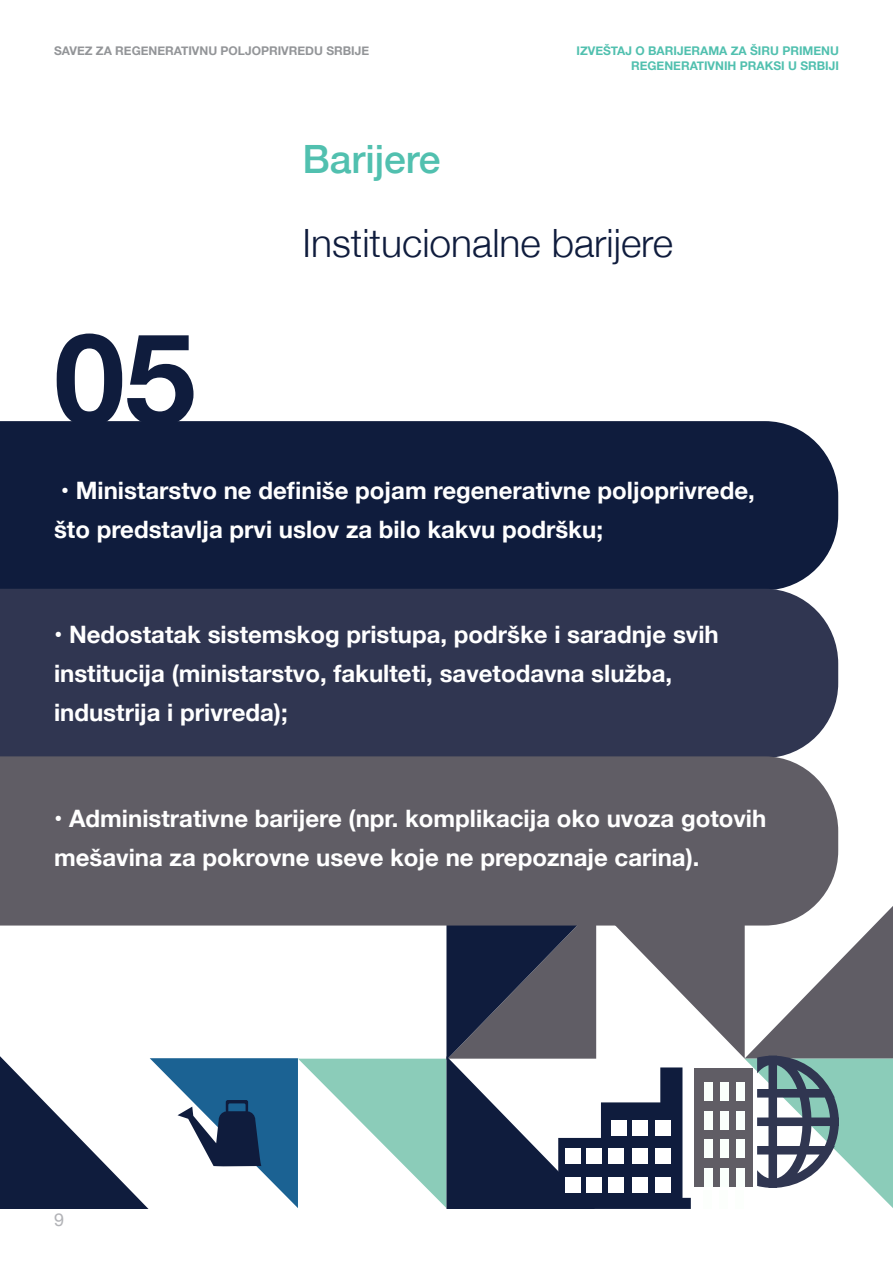
<style>
.page{position:relative;width:893px;height:1263px;background:#fff}
.page>*{position:absolute;margin:0;border:0;box-sizing:border-box;transform-origin:0 0}
.t1{font:700 127.5px "Helvetica Neue";color:#0f1c3d}
.t2{font:300 39px "Helvetica Neue";color:#0f1c3d}
.t3{font:500 39px "Helvetica Neue";color:#51c0af}
.t4{font:700 24px/39px "Helvetica Neue";color:#fff}
.t5{font:18px "Helvetica Neue";color:#b2b3b7}
.t6{font:700 12px/14.4px "Helvetica Neue";color:#51c0af;text-align:right}
.t7{font:700 12px "Helvetica Neue";color:#939598}
</style>
<div class="page">
<div style="left:0;top:421px;width:838px;height:168px;background:#0f1c3d"></div>
<div style="left:0;top:589px;width:838px;height:167px;background:#303651"></div>
<div style="left:0;top:756px;width:838px;height:150px;background:#605d65"></div>
<svg style="left:0;top:906px;width:893px;height:303px"></svg>
<p class="t7" style="left:54px;top:41px;width:317px">SAVEZ ZA REGENERATIVNU POLJOPRIVREDU SRBIJE</p>
<p class="t6" style="left:576px;top:44px;width:264px">IZVEŠTAJ O BARIJERAMA ZA ŠIRU PRIMENU<br>REGENERATIVNIH PRAKSI U SRBIJI</p>
<p class="t3" style="left:302px;top:128px;width:140px">Barijere</p>
<p class="t1" style="left:54px;top:279px;width:143px">05</p>
<p class="t2" style="left:302px;top:211px;width:372px">Institucionalne barijere</p>
<p class="t4" style="left:54px;top:471px;width:702px">• Ministarstvo ne definiše pojam regenerativne poljoprivrede, što predstavlja prvi uslov za bilo kakvu podršku;</p>
<p class="t4" style="left:54px;top:615px;width:666px">• Nedostatak sistemskog pristupa, podrške i saradnje svih institucija (ministarstvo, fakulteti, savetodavna služba, industrija i privreda);</p>
<p class="t4" style="left:54px;top:800px;width:714px">• Administrativne barijere (npr. komplikacija oko uvoza gotovih mešavina za pokrovne useve koje ne prepoznaje carina).</p>
<p class="t5" style="left:54px;top:1207px;width:12px">9</p>
</div>
